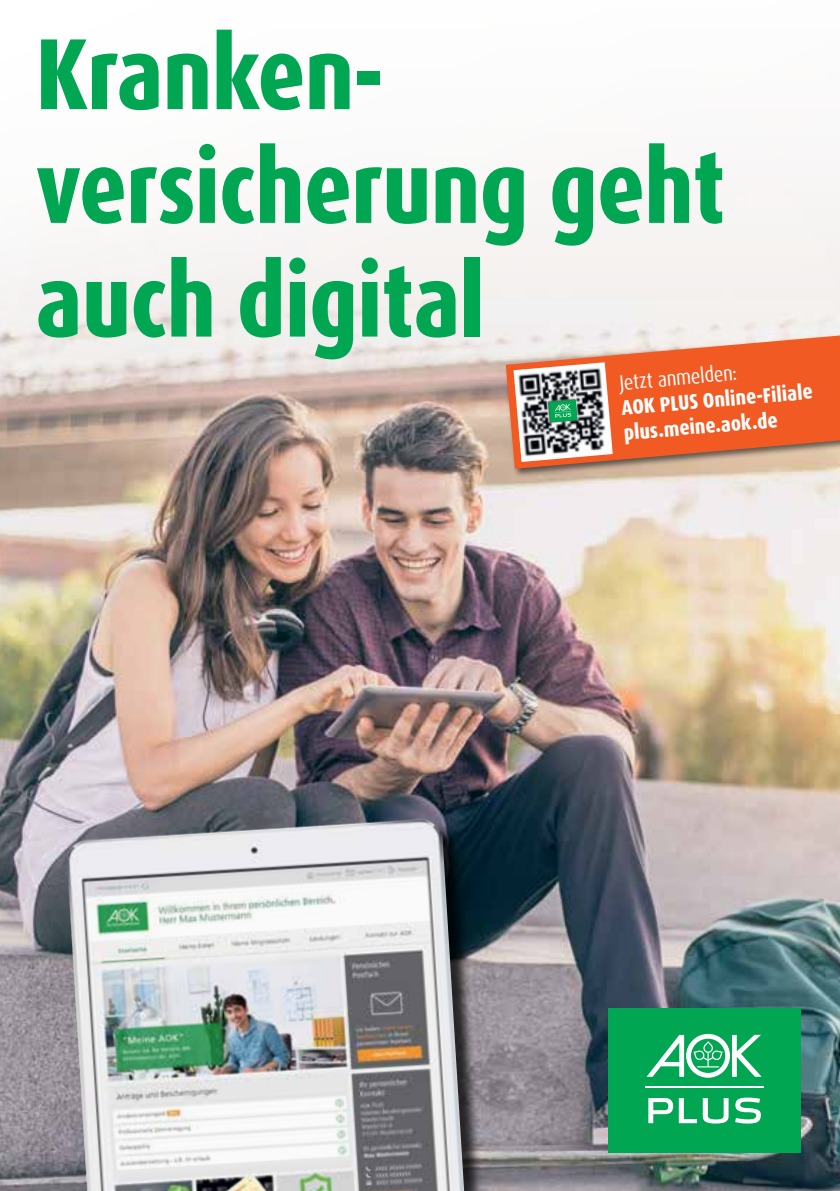
<style>
.page{position:relative;width:840px;height:1191px;background:#fff}
.page>*{position:absolute;margin:0;border:0;box-sizing:border-box;transform-origin:0 0}
.t1{font:800 condensed 101.2px/113.6px "Dax Pro";letter-spacing:-.01em;color:#00a651}
.t2{font:800 condensed 21px/25.2px "Dax Pro";color:#fff}
.t3{font:condensed 21px "Dax Pro";color:#fff}
</style>
<div class="page">
<img style="left:0;top:469px;width:839px;height:722px">
<svg style="left:0;top:322px;width:839px;height:145px;background:#c8bab3"></svg>
<div style="left:608px;top:1007px;width:192px;height:145px;background:#00a651"></div>
<svg style="left:648px;top:1098px;width:24px;height:25px"></svg>
<svg style="left:678px;top:1098px;width:18px;height:25px"></svg>
<svg style="left:702px;top:1098px;width:26px;height:25px"></svg>
<svg style="left:735px;top:1097px;width:25px;height:26px"></svg>
<svg style="left:646px;top:1034px;width:115px;height:43px"></svg>
<hr style="left:644px;top:1086px;width:118px;height:2px;background:#fff">
<div style="left:71px;top:821px;width:421px;height:370px;background:#000;opacity:.75"></div>
<img style="left:66px;top:817px;width:398px;height:374px">
<div style="left:503px;top:326px;width:336px;height:151px;background:#000;opacity:.55"></div>
<svg style="left:505px;top:335px;width:334px;height:134px;background:#e8794e"></svg>
<img style="left:513px;top:362px;width:99px;height:100px">
<svg style="left:548px;top:399px;width:29px;height:23px"></svg>
<h1 class="t1" style="left:36px;top:18px;width:690px">Kranken&shy;versicherung geht auch digital</h1>
<p class="t3" style="left:618px;top:369px;width:119px;rotate:-5deg">Jetzt anmelden:</p>
<p class="t2" style="left:620px;top:395px;width:193px;rotate:-5deg">AOK PLUS Online-Filiale plus.meine.aok.de</p>
</div>
